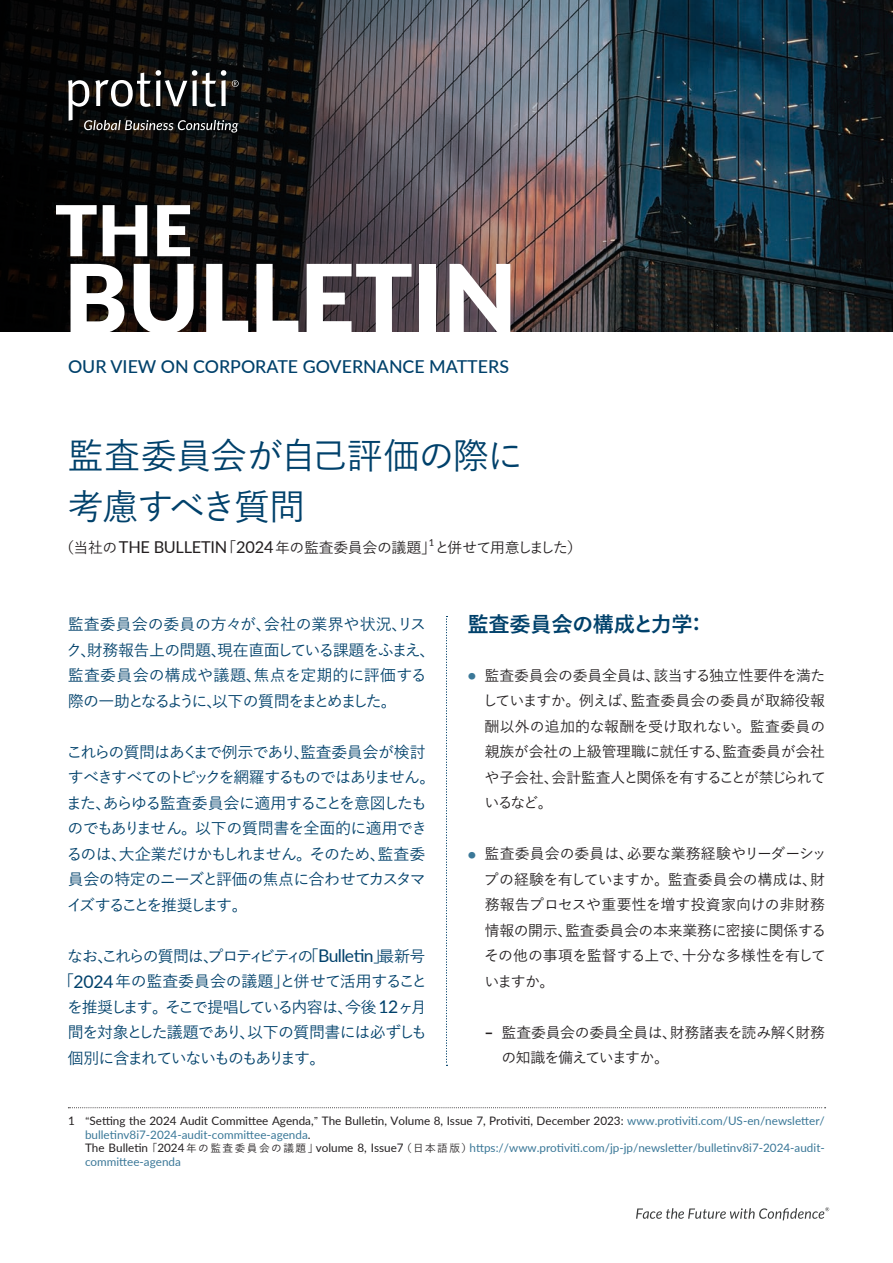
<style>
.page{position:relative;width:893px;height:1263px;background:#fff}
.page>*{position:absolute;margin:0;border:0;box-sizing:border-box;transform-origin:0 0}
.t1{font:900 95.7px "Lato";color:#fff}
.t2{font:900 70.2px "Lato";color:#fff}
.t3{font:500 36.15px/51px "Yu Go";letter-spacing:-.035em;color:#00416b}
.t4{font:700 21.3px "Yu Go";letter-spacing:-.02em;color:#00416b}
.t5{font:500 17.85px "Lato";color:#00416b}
.t6{font:500 15.9px/25.5px "Yu Go";letter-spacing:-.055em;color:#00416b}
.t7{font:500 15.9px/25.5px "Yu Go";letter-spacing:-.025em;color:#00416b}
.t8{font:500 15.9px "Yu Go";letter-spacing:-.095em;color:#00416b}
.t9{font:500 15.9px "Yu Go";letter-spacing:-.02em;color:#00416b}
.t10{font:500 15.9px "Yu Go";letter-spacing:-.125em;color:#00416b}
.t11{font:500 15.9px "Yu Go";letter-spacing:-.12em;color:#00416b}
.t12{font:500 14.85px/25.5px "Yu Go";letter-spacing:-.025em;color:#231f20;text-align:justify}
.t13{font:11.7px/13.8px "Lato";color:#3b7898}
.t14{font:9.6px "Lato";color:#231f20}
.s1{font-family:"Lato";font-weight:400;font-size:16.35px}
.s2{font-family:"Lato";font-weight:400;font-size:17.55px}
.s3{font-family:"Lato";font-weight:700;font-size:15.6px;color:#3b7898}
.s4{font-family:"Lato";font-weight:700;font-size:15.6px}
.s5{color:#231f20}
.s6{font-family:"Yu Go";font-weight:500;font-size:10.65px;color:#231f20}
</style>
<div class="page">
<img style="left:638px;top:0;width:255px;height:331px">
<svg style="left:0;top:0;width:638px;height:332px;background:#3b3639"></svg>
<svg style="left:636px;top:1207px;width:193px;height:13px"></svg>
<svg style="left:68px;top:70px;width:171px;height:63px;background:#3b3c3b"></svg>
<svg style="left:68px;top:1107px;width:758px;height:1px"></svg>
<svg style="left:446px;top:616px;width:1px;height:450px"></svg>
<h2 class="t2" style="left:55px;top:178px;width:139px">THE</h2>
<h1 class="t1" style="left:64px;top:227px;width:455px">BULLETIN</h1>
<p class="t5" style="left:68px;top:354px;width:442px">OUR VIEW ON CORPORATE GOVERNANCE MATTERS</p>
<h3 class="t3" style="left:68px;top:425px;width:457px">監査委員会が自己評価の際に考慮すべき質問</h3>
<p class="t12" style="left:59px;top:533px;width:525px">（当社の<span class="s1">THE BULLETIN</span>「<span class="s1">2024</span>年の監査委員会の議題」と併せて用意しました）</p>
<p class="t14" style="left:429px;top:536px;width:7px">1</p>
<p class="t7" style="left:66px;top:609px;width:371px">監査委員会の委員の方々が、会社の業界や状況、リスク、財務報告上の問題、現在直面している課題をふまえ、監査委員会の構成や議題、焦点を定期的に評価する際の一助となるように、以下の質問をまとめました。</p>
<p class="t6" style="left:66px;top:737px;width:371px">これらの質問はあくまで例示であり、監査委員会が検討すべきすべてのトピックを網羅するものではありません。また、あらゆる監査委員会に適用することを意図したものでもありません。以下の質問書を全面的に適用できるのは、大企業だけかもしれません。そのため、監査委員会の特定のニーズと評価の焦点に合わせてカスタマイズすることを推奨します。</p>
<p class="t8" style="left:67px;top:941px;width:360px">なお、これらの質問は、プロティビティの「<span class="s2">Bulletin</span>」最新号</p>
<p class="t9" style="left:58px;top:967px;width:371px">「<span class="s2">2024</span>年の監査委員会の議題」と併せて活用すること</p>
<p class="t10" style="left:67px;top:992px;width:361px">を推奨します。そこで提唱している内容は、今後 <span class="s2">12</span>ヶ月</p>
<p class="t6" style="left:68px;top:1018px;width:361px">間を対象とした議題であり、以下の質問書には必ずしも</p>
<p class="t11" style="left:68px;top:1043px;width:259px">個別に含まれていないものもあります。</p>
<h3 class="t4" style="left:468px;top:612px;width:241px">監査委員会の構成と力学：</h3>
<p class="t12" style="left:483px;top:661px;width:345px;text-indent:-15px"><span class="s3">•</span> 監査委員会の委員全員は、該当する独立性要件を満たしていますか。例えば、監査委員会の委員が取締役報酬以外の追加的な報酬を受け取れない。監査委員の親族が会社の上級管理職に就任する、監査委員が会社や子会社、会計監査人と関係を有することが禁じられているなど。</p>
<p class="t12" style="left:484px;top:839px;width:344px;text-indent:-16px"><span class="s3">•</span> 監査委員会の委員は、必要な業務経験やリーダーシップの経験を有していますか。監査委員会の構成は、財務報告プロセスや重要性を増す投資家向けの非財務情報の開示、監査委員会の本来業務に密接に関係するその他の事項を監督する上で、十分な多様性を有していますか。</p>
<p class="t12" style="left:501px;top:1018px;width:325px;text-indent:-17px"><span class="s4">–</span> 監査委員会の委員全員は、財務諸表を読み解く財務の知識を備えていますか。</p>
<p class="t13" style="left:85px;top:1113px;width:741px;text-indent:-17px"><span class="s5">1</span> <span class="s6">“</span><span class="s5">Setting the 2024 Audit Committee Agenda,</span><span class="s6">”</span> <span class="s5">The Bulletin, Volume 8, Issue 7, Protiviti, December 2023:</span> www.protiviti.com/US-en/newsletter/ bulletinv8i7-2024-audit-committee-agenda<span class="s5">.<br>The Bulletin</span> <span class="s6">「</span><span class="s5">2024</span><span class="s6">年の監査委員会の議題」</span><span class="s5">volume 8, Issue7</span><span class="s6">（日本語版）</span>https://www.protiviti.com/jp-jp/newsletter/bulletinv8i7-2024-audit&shy;committee-agenda</p>
</div>
